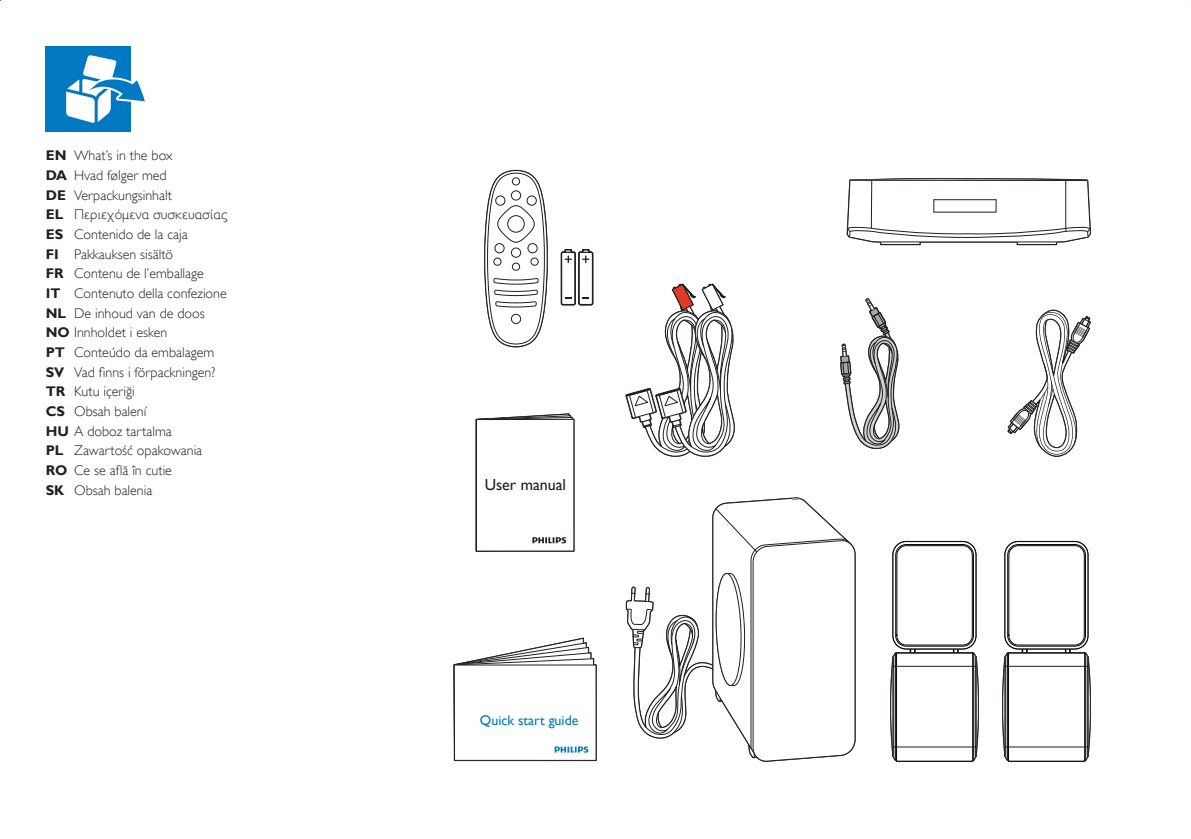
<style>
.page{position:relative;width:1191px;height:839px;background:#fff}
.page>*{position:absolute;margin:0;border:0;box-sizing:border-box;transform-origin:0 0}
.t1{font:16px "Gill Sans Alt One WGL";color:#231f20}
.t2{font:14px/19.6px "Gill Sans Alt One WGL Light";color:#231f20}
.t3{font:14px "Gill Sans Alt One WGL";color:#0079c2}
.s1{font-family:"Gill Sans Alt One WGL";font-weight:700}
</style>
<div class="page">
<svg style="left:846px;top:178px;width:245px;height:68px"></svg>
<div style="left:934px;top:200px;width:62px;height:12px;background:#fff"></div>
<div style="left:933px;top:199px;width:63px;height:14px;border:1px solid #231f20"></div>
<svg style="left:560px;top:249px;width:34px;height:57px"></svg>
<svg style="left:484px;top:169px;width:64px;height:179px"></svg>
<svg style="left:453px;top:637px;width:144px;height:125px"></svg>
<svg style="left:475px;top:413px;width:98px;height:139px"></svg>
<svg style="left:1002px;top:309px;width:90px;height:453px"></svg>
<svg style="left:625px;top:283px;width:354px;height:479px"></svg>
<div style="left:46px;top:46px;width:85px;height:85px;background:#0079c2"></div>
<svg style="left:66px;top:55px;width:79px;height:68px"></svg>
<p class="t2" style="left:46px;top:146px;width:183px"><span class="s1">EN</span> What’s in the box<br><span class="s1">DA</span> Hvad følger med<br><span class="s1">DE</span> Verpackungsinhalt<br><span class="s1">EL</span> Περιεχόμενα συσκευασίας<br><span class="s1">ES</span> Contenido de la caja<br><span class="s1">FI</span> Pakkauksen sisältö<br><span class="s1">FR</span> Contenu de l’emballage<br><span class="s1">IT</span> Contenuto della confezione<br><span class="s1">NL</span> De inhoud van de doos<br><span class="s1">NO</span> Innholdet i esken<br><span class="s1">PT</span> Conteúdo da embalagem<br><span class="s1">SV</span> Vad finns i förpackningen?<br><span class="s1">TR</span> Kutu içeriği<br><span class="s1">CS</span> Obsah balení<br><span class="s1">HU</span> A doboz tartalma<br><span class="s1">PL</span> Zawartość opakowania<br><span class="s1">RO</span> Ce se află în cutie<br><span class="s1">SK</span> Obsah balenia</p>
<p class="t1" style="left:485px;top:475px;width:83px">User manual</p>
<p class="t3" style="left:480px;top:712px;width:100px">Quick start guide</p>
</div>
